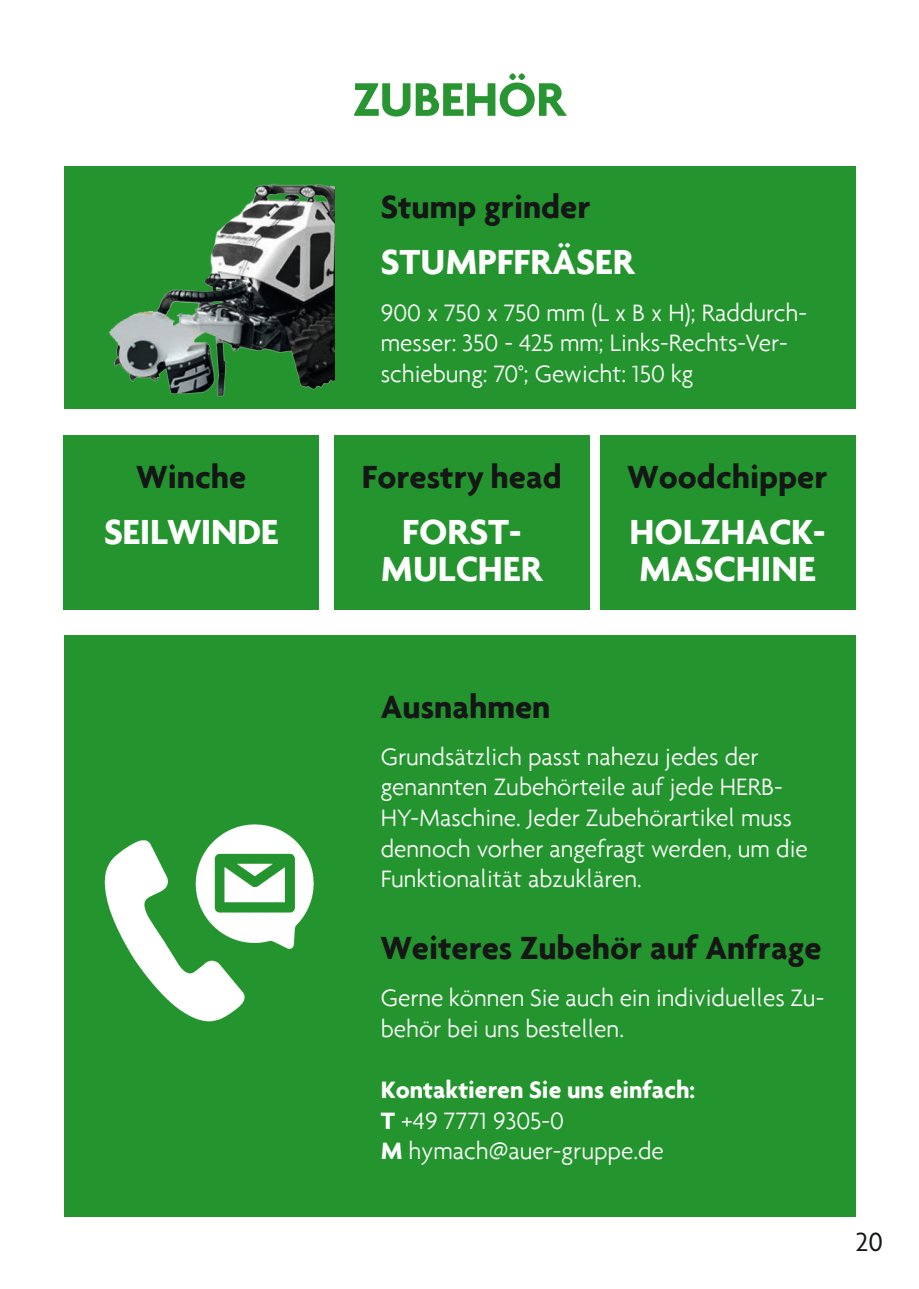
<style>
.page{position:relative;width:919px;height:1289px;background:#fff}
.page>*{position:absolute;margin:0;border:0;box-sizing:border-box;transform-origin:0 0}
.t1{font:700 51px "Agenda";letter-spacing:-.005em;color:#299532}
.t2{font:700 37.5px "Agenda";color:#fff}
.t3{font:700 34.5px "Agenda";color:#151616}
.t4{font:28.5px "Agenda";color:#151616}
.t5{font:300 25.5px/30.6px "Agenda";color:#fff}
.t6{font:700 25.5px "Agenda";color:#fff}
.s1{font-weight:700}
</style>
<div class="page">
<div style="left:64px;top:166px;width:791px;height:243px;background:#24952e"></div>
<img style="left:109px;top:183px;width:225px;height:214px">
<div style="left:64px;top:435px;width:255px;height:174px;background:#24952e"></div>
<div style="left:64px;top:635px;width:791px;height:581px;background:#24952e"></div>
<div style="left:600px;top:435px;width:255px;height:174px;background:#24952e"></div>
<div style="left:334px;top:435px;width:255px;height:174px;background:#24952e"></div>
<img style="left:104px;top:824px;width:210px;height:198px">
<p class="t3" style="left:137px;top:456px;width:111px">Winche</p>
<p class="t2" style="left:104px;top:508px;width:176px">SEILWINDE</p>
<p class="t1" style="left:353px;top:68px;width:214px">ZUBEHÖR</p>
<p class="t3" style="left:381px;top:186px;width:211px">Stump grinder</p>
<p class="t2" style="left:381px;top:238px;width:255px">STUMPFFRÄSER</p>
<p class="t5" style="left:381px;top:297px;width:427px">900 x 750 x 750 mm (L x B x H); Raddurch&shy;messer: 350 - 425 mm; Links-Rechts-Ver&shy;schiebung: 70°; Gewicht: 150 kg</p>
<p class="t3" style="left:362px;top:456px;width:201px">Forestry head</p>
<p class="t2" style="left:402px;top:508px;width:121px">FORST-</p>
<p class="t2" style="left:381px;top:546px;width:163px">MULCHER</p>
<p class="t3" style="left:627px;top:456px;width:201px">Woodchipper</p>
<p class="t2" style="left:629px;top:508px;width:197px">HOLZHACK-</p>
<p class="t2" style="left:639px;top:546px;width:178px">MASCHINE</p>
<p class="t3" style="left:381px;top:685px;width:171px">Ausnahmen</p>
<p class="t5" style="left:381px;top:740px;width:428px">Grundsätzlich passt nahezu jedes der genannten Zubehörteile auf jede HERB-HY-Maschine. Jeder Zubehörartikel muss dennoch vorher angefragt werden, um die Funktionalität abzuklären.</p>
<p class="t3" style="left:381px;top:927px;width:442px">Weiteres Zubehör auf Anfrage</p>
<p class="t5" style="left:381px;top:982px;width:445px">Gerne können Sie auch ein individuelles Zu&shy;behör bei uns bestellen.</p>
<p class="t6" style="left:381px;top:1074px;width:316px">Kontaktieren Sie uns einfach:</p>
<p class="t5" style="left:381px;top:1104px;width:185px"><span class="s1">T</span> +49 7771 9305-0</p>
<p class="t5" style="left:381px;top:1135px;width:284px"><span class="s1">M</span> hymach@auer-gruppe.de</p>
<p class="t4" style="left:855px;top:1226px;width:29px">20</p>
</div>
